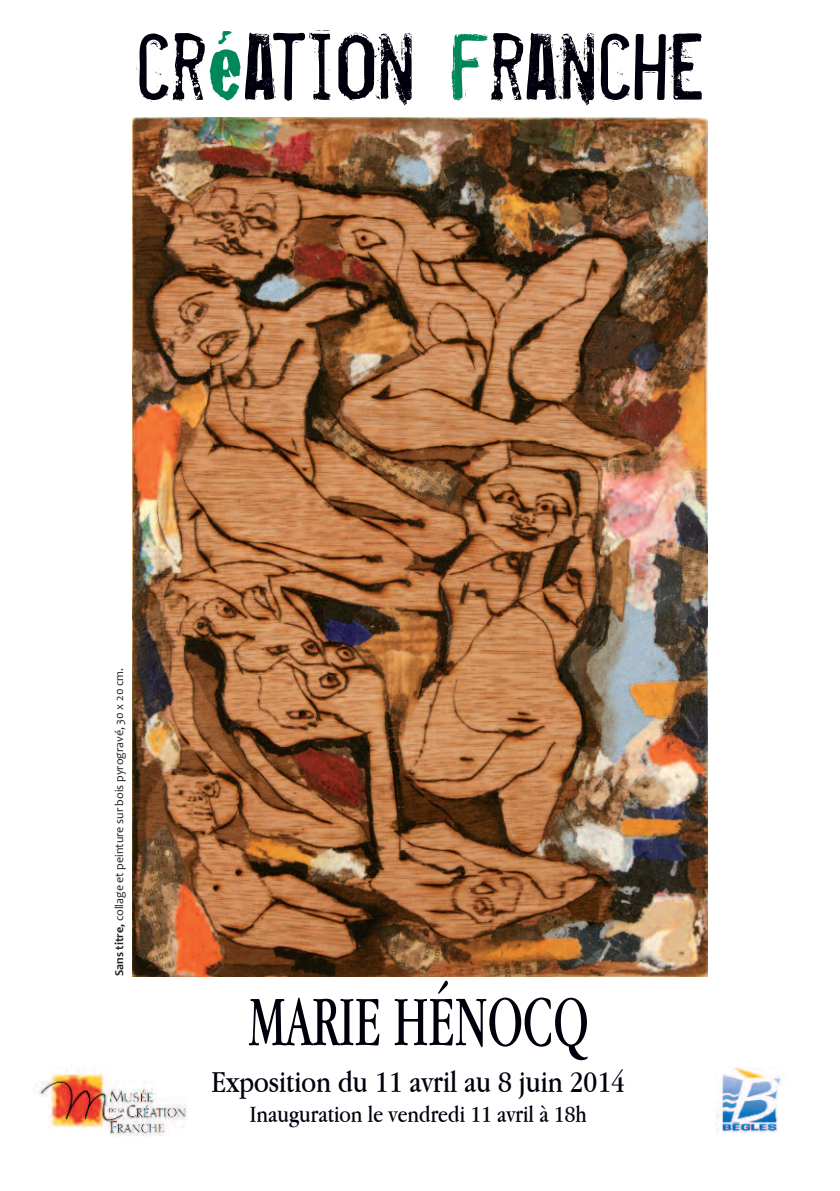
<style>
.page{position:relative;width:840px;height:1191px;background:#fff}
.page>*{position:absolute;margin:0;border:0;box-sizing:border-box;transform-origin:0 0}
.t1{font:99.8px "Misproject";color:#00000d}
.t2{font:73.6px "Apple Garamond";color:#00000d;scale:.77 1}
.t3{font:31.6px "Apple Garamond";color:#00000d}
.t4{font:24.4px "Apple Garamond";color:#00000d}
.t5{font:12px "Candara";color:#231f20}
.s1{font-family:"Cracked";color:#008858}
.s2{color:#008858}
.s3{font-weight:700}
</style>
<div class="page">
<img style="left:133px;top:118px;width:573px;height:858px">
<img style="left:33px;top:1067px;width:154px;height:69px">
<img style="left:715px;top:1067px;width:66px;height:67px">
<h1 class="t1" style="left:136px;top:1px;width:569px">CR<span class="s1">é</span>ATION <span class="s2">F</span>RANCHE</h1>
<p class="t5" style="left:112px;top:976px;width:309px;rotate:-90deg"><span class="s3">Sans titre,</span> collage et peinture sur bois pyrogravé, 30 x 20 cm.</p>
<h2 class="t2" style="left:248px;top:977px;width:443px">marie hénocq</h2>
<h3 class="t3" style="left:211px;top:1063px;width:414px">exposition du 11 avril au 8 juin 2014</h3>
<h3 class="t4" style="left:250px;top:1099px;width:338px">inauguration le vendredi 11 avril à 18h</h3>
</div>
